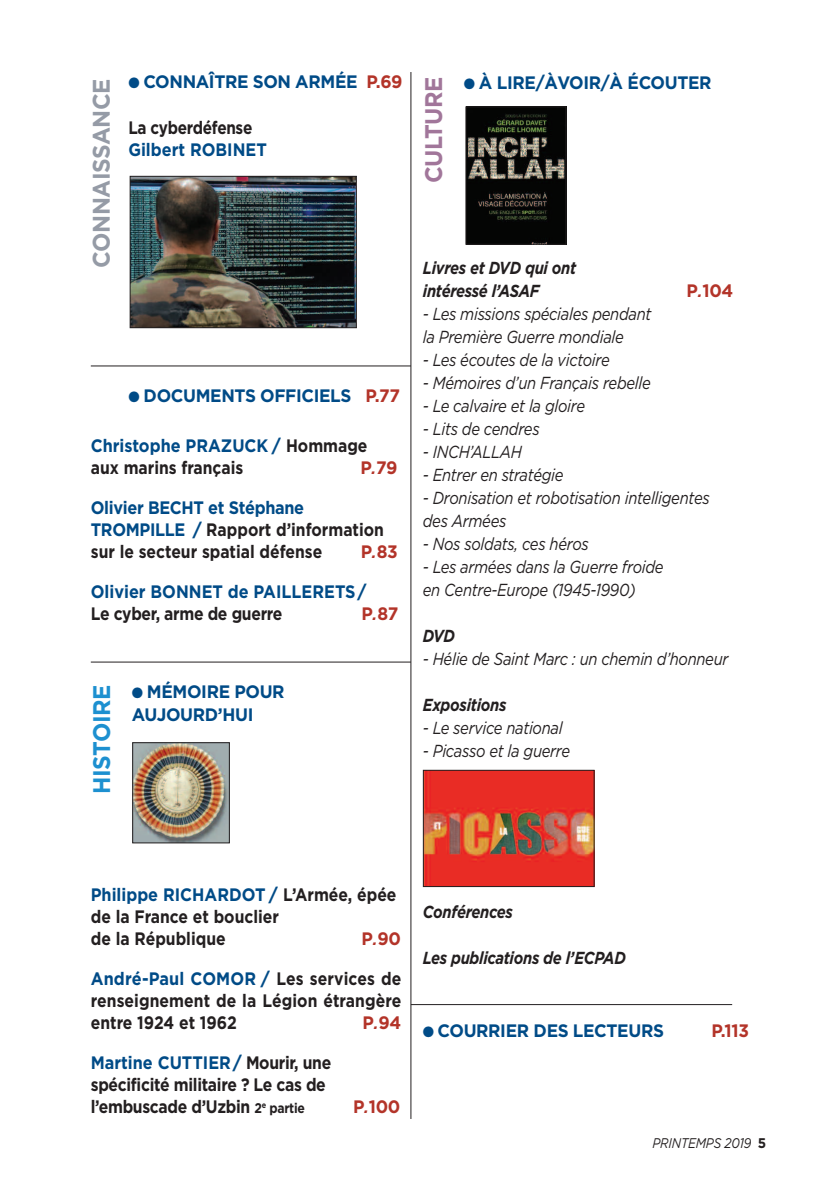
<style>
.page{position:relative;width:823px;height:1191px;background:#fff}
.page>*{position:absolute;margin:0;border:0;box-sizing:border-box;transform-origin:0 0}
.t1{font:700 24px "Gotham";letter-spacing:-.02em;color:#959ba6;scale:.95 1}
.t2{font:700 24px "Gotham";letter-spacing:-.02em;color:#1d90d0;scale:.95 1}
.t3{font:700 24px "Gotham";letter-spacing:-.02em;color:#a1769a;scale:.95 1}
.t4{font:700 18px/22px "Gotham";color:#231f20;scale:.87 1}
.t5{font:700 18px/23px "Gotham";letter-spacing:-.02em;color:#004b87;scale:.95 1}
.t6{font:700 18px/22px "Gotham";letter-spacing:-.02em;color:#231f20;scale:.87 1}
.t7{font:700 18px "Gotham";color:#004b87;scale:.9 1}
.t8{font:700 18px "Gotham";letter-spacing:-.02em;color:#b33429;scale:.95 1}
.t9{font:700 18px "Gotham";letter-spacing:-.02em;color:#231f20;scale:.85 1}
.t10{font:italic 17.4px/23px "Gotham";letter-spacing:-.02em;color:#231f20;scale:.85 1}
.t11{font:italic 700 17.4px/23px "Gotham";letter-spacing:-.02em;color:#231f20;scale:.85 1}
.t12{font:italic 14px "Gotham";letter-spacing:-.015em;color:#231f20;scale:.85 1}
.s1{color:#b33429}
.s2{color:#004b87}
.s3{font-style:italic;font-size:16px}
.s4{font-size:14px}
.s5{font-weight:700;font-style:normal}
</style>
<div class="page">
<img style="left:131px;top:178px;width:223px;height:148px">
<div style="left:129px;top:176px;width:227px;height:152px;border:1px solid #231f20"></div>
<hr style="left:410px;top:1004px;width:321px;height:1px;background:#231f20">
<hr style="left:91px;top:365px;width:319px;height:1px;background:#231f20">
<hr style="left:91px;top:661px;width:319px;height:1px;background:#231f20">
<hr style="left:410px;top:72px;width:1px;height:1047px;background:#231f20">
<img style="left:134px;top:744px;width:94px;height:97px">
<div style="left:132px;top:742px;width:98px;height:101px;border:1px solid #231f20"></div>
<img style="left:467px;top:108px;width:97px;height:135px">
<div style="left:465px;top:106px;width:101px;height:139px;border:1px solid #231f20"></div>
<img style="left:424px;top:772px;width:168px;height:113px">
<div style="left:422px;top:770px;width:172px;height:117px;border:1px solid #231f20"></div>
<h1 class="t1" style="left:87px;top:268px;width:200px;rotate:-90deg">CONNAISSANCE</h1>
<p class="t5" style="left:128px;top:71px;width:290px">● CONNAÎTRE SON ARMÉE <span class="s1">P.69</span></p>
<p class="t9" style="left:128px;top:118px;width:147px">La cyberdéfense</p>
<p class="t7" style="left:128px;top:140px;width:155px">Gilbert ROBINET</p>
<p class="t5" style="left:128px;top:384px;width:287px">● DOCUMENTS OFFICIELS <span class="s1">P.77</span></p>
<p class="t4" style="left:91px;top:434px;width:319px"><span class="s2">Christophe PRAZUCK /</span> Hommage aux marins français</p>
<p class="t8" style="left:360px;top:457px;width:41px">P<span class="s3">.</span>79</p>
<p class="t4" style="left:91px;top:496px;width:338px"><span class="s2">Olivier BECHT et Stéphane<br>TROMPILLE /</span> Rapport d’information sur le secteur spatial défense</p>
<p class="t8" style="left:360px;top:541px;width:40px">P<span class="s3">.</span>83</p>
<p class="t7" style="left:91px;top:581px;width:307px">Olivier BONNET de PAILLERETS/</p>
<p class="t6" style="left:91px;top:602px;width:222px">Le cyber, arme de guerre</p>
<p class="t8" style="left:361px;top:603px;width:40px">P<span class="s3">.</span>87</p>
<h1 class="t2" style="left:88px;top:794px;width:116px;rotate:-90deg">HISTOIRE</h1>
<p class="t5" style="left:132px;top:680px;width:162px">● MÉMOIRE POUR<br>AUJOURD’HUI</p>
<h1 class="t3" style="left:419px;top:183px;width:114px;rotate:-90deg">CULTURE</h1>
<p class="t5" style="left:463px;top:71px;width:262px">● À LIRE/ÀVOIR/À ÉCOUTER</p>
<p class="t11" style="left:422px;top:256px;width:182px">Livres et DVD qui ont intéressé l’ASAF</p>
<p class="t8" style="left:686px;top:280px;width:51px">P<span class="s3">.</span>104</p>
<p class="t10" style="left:422px;top:302px;width:270px">- Les missions spéciales pendant la Première Guerre mondiale</p>
<p class="t10" style="left:422px;top:348px;width:221px">- Les écoutes de la victoire</p>
<p class="t10" style="left:422px;top:371px;width:269px">- Mémoires d’un Français rebelle</p>
<p class="t10" style="left:422px;top:394px;width:192px">- Le calvaire et la gloire</p>
<p class="t10" style="left:422px;top:417px;width:139px">- Lits de cendres</p>
<p class="t10" style="left:422px;top:440px;width:118px">- INCH’ALLAH</p>
<p class="t10" style="left:422px;top:463px;width:167px">- Entrer en stratégie</p>
<p class="t10" style="left:422px;top:486px;width:339px">- Dronisation et robotisation intelligentes des Armées</p>
<p class="t10" style="left:422px;top:532px;width:197px">- Nos soldats, ces héros</p>
<p class="t10" style="left:422px;top:555px;width:285px">- Les armées dans la Guerre froide en Centre-Europe (1945-1990)</p>
<p class="t11" style="left:422px;top:624px;width:39px">DVD</p>
<p class="t10" style="left:422px;top:647px;width:361px">- Hélie de Saint Marc : un chemin d’honneur</p>
<p class="t11" style="left:422px;top:693px;width:100px">Expositions</p>
<p class="t10" style="left:422px;top:716px;width:166px">- Le service national</p>
<p class="t10" style="left:422px;top:739px;width:175px">- Picasso et la guerre</p>
<p class="t4" style="left:91px;top:883px;width:353px"><span class="s2">Philippe RICHARDOT /</span> L’Armée, épée de la France et bouclier<br>de la République</p>
<p class="t8" style="left:361px;top:927px;width:43px">P<span class="s3">.</span>90</p>
<p class="t4" style="left:91px;top:967px;width:358px;text-align:justify"><span class="s2">André-Paul COMOR /</span> Les services de renseignement de la Légion étrangère entre 1924 et 1962</p>
<p class="t8" style="left:362px;top:1011px;width:42px">P<span class="s3">.</span>94</p>
<p class="t6" style="left:91px;top:1051px;width:278px"><span class="s2">Martine CUTTIER/</span> Mourir, une spécificité militaire ? Le cas de l’embuscade d’Uzbin <span class="s4">2</span><sup>e</sup> <span class="s4">partie</span></p>
<p class="t8" style="left:353px;top:1095px;width:51px">P<span class="s3">.</span>100</p>
<p class="t11" style="left:422px;top:900px;width:107px">Conférences</p>
<p class="t11" style="left:422px;top:946px;width:240px">Les publications de l’ECPAD</p>
<p class="t5" style="left:422px;top:1018px;width:255px">● COURRIER DES LECTEURS</p>
<p class="t8" style="left:711px;top:1019px;width:41px">P.113</p>
<p class="t12" style="left:652px;top:1134px;width:135px">PRINTEMPS 2019 <span class="s5">5</span></p>
</div>
